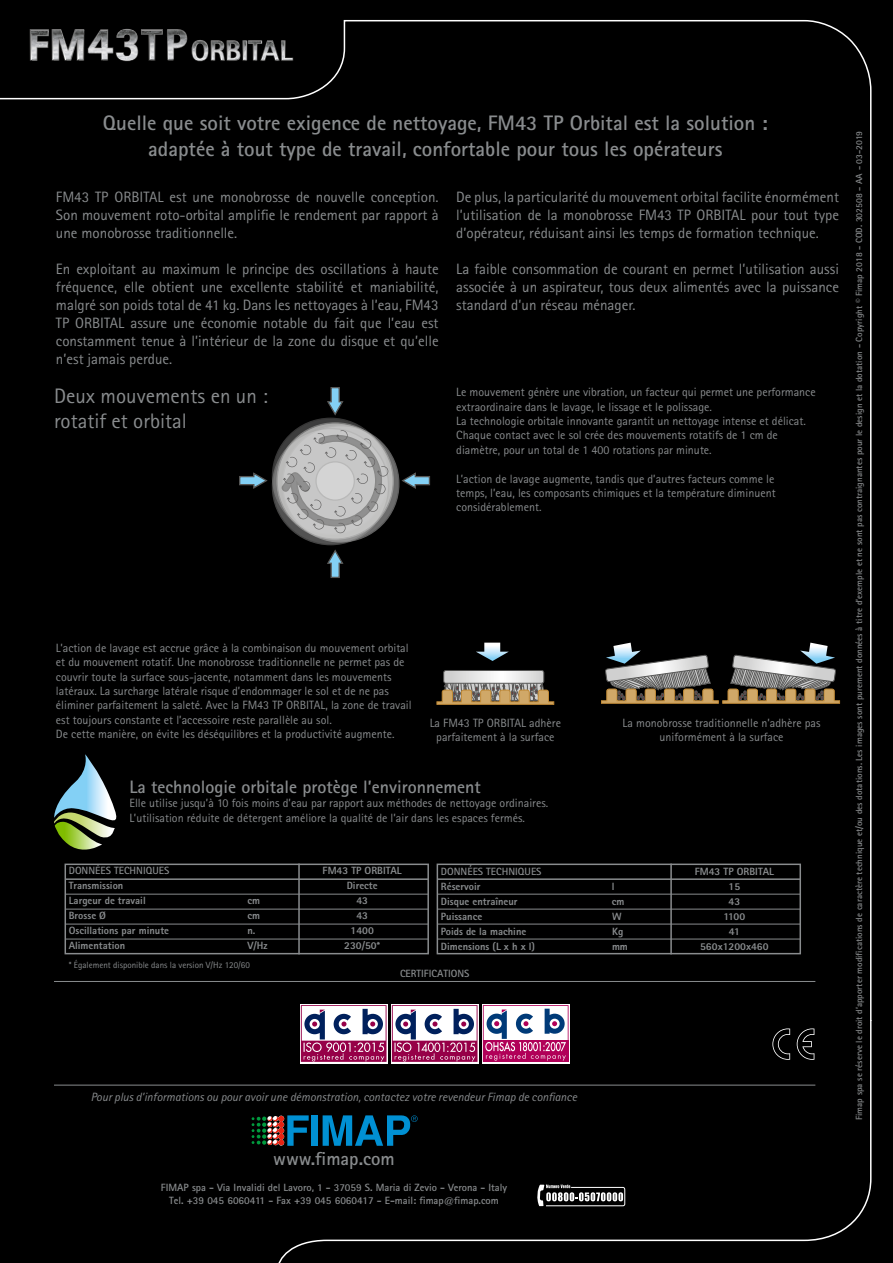
<style>
.page{position:relative;width:893px;height:1263px;background:#000}
.page>*{position:absolute;margin:0;border:0;box-sizing:border-box;transform-origin:0 0}
.t1{font:700 21px/25.2px "Rotis Sans Serif";color:#898c8e;text-align:center}
.t2{font:21px/25.2px "Rotis Sans Serif";color:#898c8e}
.t3{font:700 18.75px "Rotis Sans Serif";color:#898c8e}
.t4{font:700 18px "Rotis Sans Serif";color:#898c8e}
.t5{font:15px/18px "Rotis Sans Serif";color:#898c8e;text-align:justify}
.t6{font:12px/14.4px "Rotis Sans Serif";color:#898c8e}
.t7{font:italic 12px "Rotis Sans Serif";color:#898c8e}
.t8{font:800 10.5px "Rotis Sans Serif";color:#898c8e}
.t9{font:700 10.5px/13.5px "Rotis Sans Serif";color:#898c8e;text-align:center}
.t10{font:700 9px "Rotis Sans Serif";color:#898c8e}
.t11{font:9px "Rotis Sans Serif";color:#898c8e}
</style>
<div class="page">
<div style="left:6px;top:5px;width:22px;height:80px;background:#000"></div>
<div style="left:28px;top:5px;width:63px;height:80px;background:#000"></div>
<img style="left:63px;top:5px;width:28px;height:79px">
<img style="left:91px;top:5px;width:71px;height:80px">
<img style="left:202px;top:16px;width:16px;height:69px">
<img style="left:218px;top:16px;width:6px;height:69px">
<img style="left:224px;top:16px;width:33px;height:69px">
<img style="left:117px;top:5px;width:26px;height:79px">
<div style="left:257px;top:16px;width:40px;height:69px;background:#000"></div>
<svg style="left:30px;top:29px;width:263px;height:32px;background:#4a4b4b"></svg>
<img style="left:143px;top:5px;width:69px;height:79px">
<svg style="left:272px;top:418px;width:117px;height:116px"></svg>
<svg style="left:283px;top:426px;width:116px;height:116px"></svg>
<svg style="left:272px;top:428px;width:117px;height:117px"></svg>
<svg style="left:326px;top:386px;width:19px;height:31px"></svg>
<svg style="left:326px;top:548px;width:19px;height:31px"></svg>
<svg style="left:238px;top:471px;width:31px;height:19px"></svg>
<svg style="left:400px;top:471px;width:31px;height:19px"></svg>
<svg style="left:281px;top:430px;width:107px;height:103px;background:#aaa"></svg>
<svg style="left:53px;top:754px;width:66px;height:98px;background:#516559"></svg>
<svg style="left:476px;top:643px;width:33px;height:18px"></svg>
<svg style="left:436px;top:670px;width:118px;height:35px;background:#a39581"></svg>
<svg style="left:601px;top:643px;width:239px;height:61px;background:#6a645a"></svg>
<svg style="left:772px;top:1028px;width:43px;height:32px"></svg>
<div style="left:300px;top:1004px;width:88px;height:59px;background:#c7789e"></div>
<svg style="left:301px;top:1005px;width:85px;height:57px;background:#af81a3"></svg>
<div style="left:391px;top:1004px;width:88px;height:59px;background:#c6769c"></div>
<svg style="left:392px;top:1005px;width:85px;height:57px;background:#af81a3"></svg>
<svg style="left:482px;top:1004px;width:88px;height:59px"></svg>
<svg style="left:483px;top:1005px;width:85px;height:57px"></svg>
<hr style="left:54px;top:981px;width:761px;height:1px;background:#898c8e">
<div style="left:65px;top:863px;width:364px;height:91px;border:2px solid #898c8e"></div>
<div style="left:437px;top:863px;width:364px;height:91px;border:2px solid #898c8e"></div>
<hr style="left:66px;top:878px;width:362px;height:2px;background:#898c8e">
<hr style="left:66px;top:894px;width:362px;height:1px;background:#898c8e">
<hr style="left:66px;top:909px;width:362px;height:1px;background:#898c8e">
<hr style="left:66px;top:924px;width:362px;height:1px;background:#898c8e">
<hr style="left:66px;top:939px;width:362px;height:1px;background:#898c8e">
<hr style="left:438px;top:878px;width:362px;height:2px;background:#898c8e">
<hr style="left:438px;top:894px;width:362px;height:1px;background:#898c8e">
<hr style="left:438px;top:909px;width:362px;height:1px;background:#898c8e">
<hr style="left:438px;top:924px;width:362px;height:1px;background:#898c8e">
<hr style="left:298px;top:863px;width:2px;height:91px;background:#898c8e">
<hr style="left:670px;top:863px;width:2px;height:91px;background:#898c8e">
<hr style="left:54px;top:1085px;width:761px;height:1px;background:#898c8e">
<hr style="left:438px;top:939px;width:362px;height:1px;background:#898c8e">
<h1 class="t1" style="left:103px;top:110px;width:666px">Quelle que soit votre exigence de nettoyage, FM43 TP Orbital est la solution : adaptée à tout type de travail, confortable pour tous les opérateurs</h1>
<p class="t5" style="left:56px;top:188px;width:384px">FM43 TP ORBITAL est une monobrosse de nouvelle conception.<br>Son mouvement roto-orbital amplifie le rendement par rapport à une monobrosse traditionnelle.</p>
<p class="t5" style="left:56px;top:260px;width:384px">En exploitant au maximum le principe des oscillations à haute fréquence, elle obtient une excellente stabilité et maniabilité, malgré son poids total de 41 kg. Dans les nettoyages à l’eau, FM43<br>TP ORBITAL assure une économie notable du fait que l’eau est constamment tenue à l’intérieur de la zone du disque et qu’elle n’est jamais perdue.</p>
<h1 class="t2" style="left:54px;top:383px;width:215px">Deux mouvements en un : rotatif et orbital</h1>
<p class="t5" style="left:456px;top:188px;width:384px">De plus, la particularité du mouvement orbital facilite énormément l’utilisation de la monobrosse FM43 TP ORBITAL pour tout type d’opérateur, réduisant ainsi les temps de formation technique.</p>
<p class="t5" style="left:456px;top:260px;width:384px">La faible consommation de courant en permet l’utilisation aussi associée à un aspirateur, tous deux alimentés avec la puissance standard d’un réseau ménager.</p>
<p class="t6" style="left:456px;top:385px;width:361px">Le mouvement génère une vibration, un facteur qui permet une performance extraordinaire dans le lavage, le lissage et le polissage.<br>La technologie orbitale innovante garantit un nettoyage intense et délicat.<br>Chaque contact avec le sol crée des mouvements rotatifs de 1 cm de diamètre, pour un total de 1 400 rotations par minute.</p>
<p class="t6" style="left:456px;top:471px;width:321px;text-align:justify">L’action de lavage augmente, tandis que d’autres facteurs comme le temps, l’eau, les composants chimiques et la température diminuent considérablement.</p>
<p class="t6" style="left:56px;top:640px;width:357px">L’action de lavage est accrue grâce à la combinaison du mouvement orbital et du mouvement rotatif. Une monobrosse traditionnelle ne permet pas de couvrir toute la surface sous-jacente, notamment dans les mouvements latéraux. La surcharge latérale risque d’endommager le sol et de ne pas éliminer parfaitement la saleté. Avec la FM43 TP ORBITAL, la zone de travail est toujours constante et l’accessoire reste parallèle au sol.<br>De cette manière, on évite les déséquilibres et la productivité augmente.</p>
<p class="t6" style="left:430px;top:715px;width:133px;text-align:center">La FM43 TP ORBITAL adhère parfaitement à la surface</p>
<p class="t6" style="left:623px;top:715px;width:199px;text-align:center">La monobrosse traditionnelle n’adhère pas uniformément à la surface</p>
<h3 class="t4" style="left:130px;top:775px;width:353px">La technologie orbitale protège l’environnement</h3>
<p class="t6" style="left:130px;top:796px;width:420px">Elle utilise jusqu’à 10 fois moins d’eau par rapport aux méthodes de nettoyage ordinaires.<br>L’utilisation réduite de détergent améliore la qualité de l’air dans les espaces fermés.</p>
<p class="t9" style="left:69px;top:864px;width:102px">DONNÉES TECHNIQUES</p>
<p class="t8" style="left:323px;top:864px;width:81px">FM43 TP ORBITAL</p>
<p class="t8" style="left:69px;top:879px;width:56px">Transmission</p>
<p class="t8" style="left:347px;top:879px;width:32px">Directe</p>
<p class="t8" style="left:69px;top:894px;width:78px">Largeur de travail</p>
<p class="t8" style="left:247px;top:894px;width:14px">cm</p>
<p class="t8" style="left:356px;top:894px;width:13px">43</p>
<p class="t8" style="left:69px;top:909px;width:39px">Brosse Ø</p>
<p class="t8" style="left:247px;top:909px;width:14px">cm</p>
<p class="t8" style="left:356px;top:909px;width:13px">43</p>
<p class="t8" style="left:69px;top:924px;width:102px">Oscillations par minute</p>
<p class="t8" style="left:247px;top:924px;width:9px">n.</p>
<p class="t8" style="left:350px;top:924px;width:25px">1400</p>
<p class="t8" style="left:69px;top:939px;width:58px">Alimentation</p>
<p class="t8" style="left:247px;top:939px;width:22px">V/Hz</p>
<p class="t8" style="left:344px;top:939px;width:37px">230/50*</p>
<p class="t9" style="left:441px;top:864px;width:102px">DONNÉES TECHNIQUES</p>
<p class="t8" style="left:695px;top:865px;width:81px">FM43 TP ORBITAL</p>
<p class="t8" style="left:441px;top:880px;width:41px">Réservoir</p>
<p class="t8" style="left:612px;top:880px;width:4px">l</p>
<p class="t8" style="left:728px;top:880px;width:13px">15</p>
<p class="t8" style="left:441px;top:895px;width:78px">Disque entraîneur</p>
<p class="t8" style="left:612px;top:895px;width:14px">cm</p>
<p class="t8" style="left:728px;top:895px;width:13px">43</p>
<p class="t8" style="left:441px;top:910px;width:43px">Puissance</p>
<p class="t8" style="left:612px;top:910px;width:11px">W</p>
<p class="t8" style="left:723px;top:910px;width:23px">1100</p>
<p class="t8" style="left:441px;top:925px;width:87px">Poids de la machine</p>
<p class="t8" style="left:612px;top:925px;width:13px">Kg</p>
<p class="t8" style="left:729px;top:925px;width:13px">41</p>
<p class="t8" style="left:441px;top:940px;width:96px">Dimensions (L x h x l)</p>
<p class="t8" style="left:612px;top:940px;width:17px">mm</p>
<p class="t8" style="left:700px;top:940px;width:70px">560x1200x460</p>
<p class="t11" style="left:69px;top:960px;width:183px">* Également disponible dans la version V/Hz 120/60</p>
<p class="t9" style="left:400px;top:966px;width:71px">CERTIFICATIONS</p>
<p class="t7" style="left:91px;top:1090px;width:488px">Pour plus d’informations ou pour avoir une démonstration, contactez votre revendeur Fimap de confiance</p>
<h2 class="t3" style="left:273px;top:1146px;width:123px">www.fimap.com</h2>
<p class="t9" style="left:161px;top:1180px;width:348px">FIMAP spa - Via Invalidi del Lavoro, 1 - 37059 S. Maria di Zevio - Verona - Italy<br>Tel. +39 045 6060411 - Fax +39 045 6060417 - E-mail: fimap@fimap.com</p>
<p class="t10" style="left:853px;top:1120px;width:991px;rotate:-90deg">Fimap spa se réserve le droit d’apporter modifications de caractère technique et/ou des dotations. Les images sont purement données à titre d’exemple et ne sont pas contraignantes pour le design et la dotation - Copyright © Fimap 2018 - COD. 302508 - AA - 03-2019</p>
</div>
